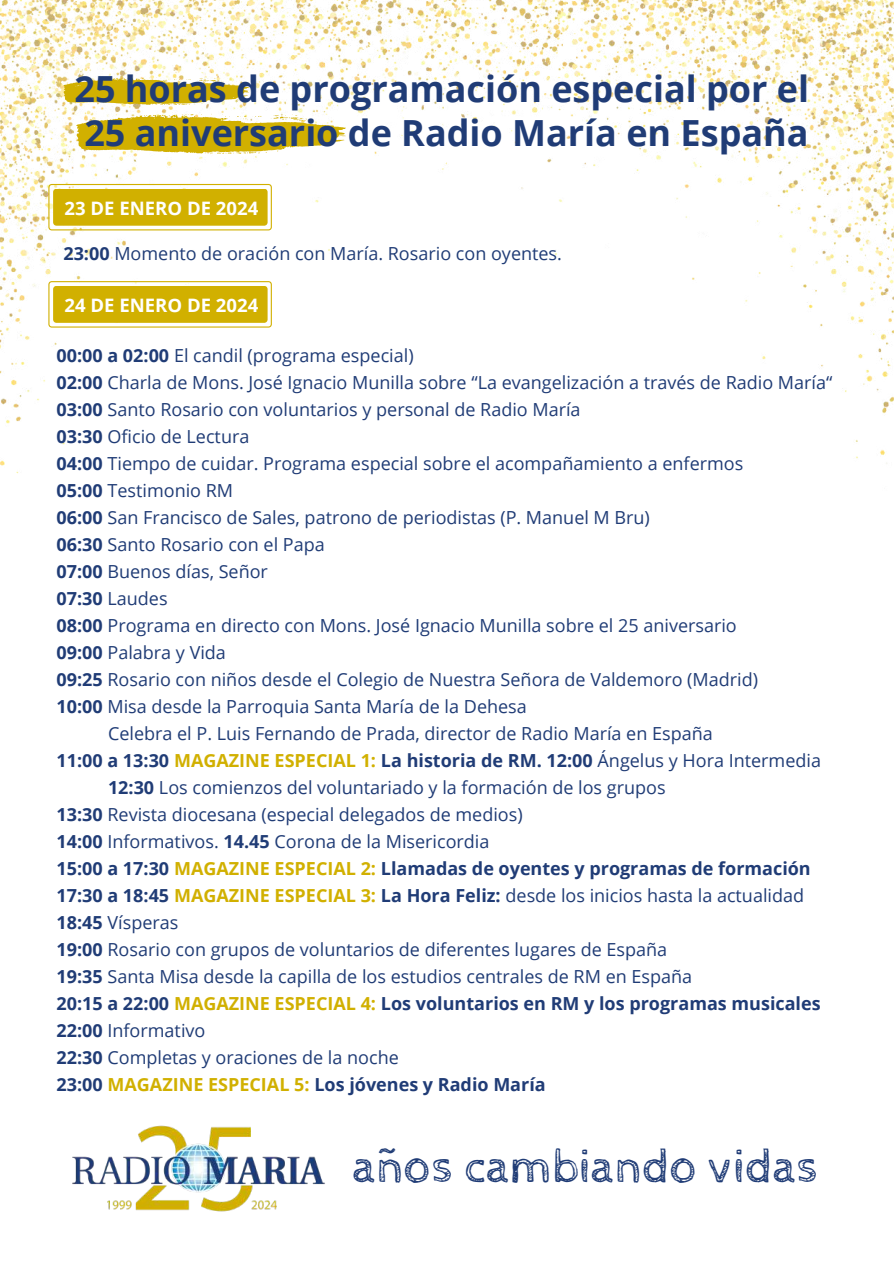
<style>
.page{position:relative;width:894px;height:1264px;background:#fff}
.page>*{position:absolute;margin:0;border:0;box-sizing:border-box;transform-origin:0 0}
.t1{font:48px "Cabin Sketch";color:#203c76}
.t2{font:700 36px/43.8px "Open Sans";color:#203c76}
.t3{font:700 18.45px "Open Sans";color:#fff}
.t4{font:18px "Open Sans";color:#203c76}
.t5{font:700 18px "Open Sans";color:#203c76}
.s1{font-weight:700}
.s2{color:#d1b000}
.s3{font-weight:400}
.s4{font-weight:700;color:#d1b000}
</style>
<div class="page">
<img style="left:0;top:0;width:893px;height:474px">
<img style="left:72px;top:1125px;width:253px;height:87px">
<svg style="left:48px;top:281px;width:224px;height:46px;background:#d9bf31"></svg>
<svg style="left:48px;top:184px;width:224px;height:46px;background:#d9bf30"></svg>
<svg style="left:63px;top:77px;width:186px;height:27px"></svg>
<svg style="left:76px;top:114px;width:269px;height:40px"></svg>
<h2 class="t2" style="left:74px;top:66px;width:736px">25 horas de programación especial por el<br>25 aniversario de Radio María en España</h2>
<p class="t3" style="left:64px;top:195px;width:195px">23 DE ENERO DE 2024</p>
<p class="t4" style="left:63px;top:241px;width:500px"><span class="s1">23:00</span> Momento de oración con María. Rosario con oyentes.</p>
<p class="t3" style="left:64px;top:292px;width:195px">24 DE ENERO DE 2024</p>
<p class="t4" style="left:57px;top:343px;width:358px"><span class="s1">00:00 a 02:00</span> El candil (programa especial)</p>
<p class="t4" style="left:57px;top:370px;width:777px"><span class="s1">02:00</span> Charla de Mons. José Ignacio Munilla sobre “La evangelización a través de Radio María“</p>
<p class="t4" style="left:57px;top:397px;width:525px"><span class="s1">03:00</span> Santo Rosario con voluntarios y personal de Radio María</p>
<p class="t4" style="left:57px;top:424px;width:194px"><span class="s1">03:30</span> Oficio de Lectura</p>
<p class="t4" style="left:57px;top:451px;width:688px"><span class="s1">04:00</span> Tiempo de cuidar. Programa especial sobre el acompañamiento a enfermos</p>
<p class="t4" style="left:57px;top:478px;width:178px"><span class="s1">05:00</span> Testimonio RM</p>
<p class="t4" style="left:57px;top:505px;width:594px"><span class="s1">06:00</span> San Francisco de Sales, patrono de periodistas (P. Manuel M Bru)</p>
<p class="t4" style="left:57px;top:532px;width:269px"><span class="s1">06:30</span> Santo Rosario con el Papa</p>
<p class="t4" style="left:57px;top:559px;width:213px"><span class="s1">07:00</span> Buenos días, Señor</p>
<p class="t4" style="left:57px;top:586px;width:112px"><span class="s1">07:30</span> Laudes</p>
<p class="t4" style="left:57px;top:613px;width:681px"><span class="s1">08:00</span> Programa en directo con Mons. José Ignacio Munilla sobre el 25 aniversario</p>
<p class="t4" style="left:57px;top:640px;width:171px"><span class="s1">09:00</span> Palabra y Vida</p>
<p class="t4" style="left:57px;top:667px;width:702px"><span class="s1">09:25</span> Rosario con niños desde el Colegio de Nuestra Señora de Valdemoro (Madrid)</p>
<p class="t4" style="left:57px;top:694px;width:471px"><span class="s1">10:00</span> Misa desde la Parroquia Santa María de la Dehesa</p>
<p class="t4" style="left:108px;top:721px;width:606px">Celebra el P. Luis Fernando de Prada, director de Radio María en España</p>
<p class="t5" style="left:57px;top:748px;width:765px">11:00 a 13:30 <span class="s2">MAGAZINE ESPECIAL 1:</span> La historia de RM. 12:00 <span class="s3">Ángelus y Hora Intermedia</span></p>
<p class="t4" style="left:108px;top:775px;width:559px"><span class="s1">12:30</span> Los comienzos del voluntariado y la formación de los grupos</p>
<p class="t4" style="left:57px;top:802px;width:467px"><span class="s1">13:30</span> Revista diocesana (especial delegados de medios)</p>
<p class="t4" style="left:57px;top:829px;width:434px"><span class="s1">14:00</span> Informativos. <span class="s1">14.45</span> Corona de la Misericordia</p>
<p class="t5" style="left:57px;top:856px;width:755px">15:00 a 17:30 <span class="s2">MAGAZINE ESPECIAL 2:</span> Llamadas de oyentes y programas de formación</p>
<p class="t4" style="left:57px;top:883px;width:748px"><span class="s1">17:30 a 18:45</span> <span class="s4">MAGAZINE ESPECIAL 3:</span> <span class="s1">La Hora Feliz:</span> desde los inicios hasta la actualidad</p>
<p class="t4" style="left:57px;top:910px;width:123px"><span class="s1">18:45</span> Vísperas</p>
<p class="t4" style="left:57px;top:937px;width:612px"><span class="s1">19:00</span> Rosario con grupos de voluntarios de diferentes lugares de España</p>
<p class="t4" style="left:57px;top:964px;width:637px"><span class="s1">19:35</span> Santa Misa desde la capilla de los estudios centrales de RM en España</p>
<p class="t5" style="left:57px;top:991px;width:765px">20:15 a 22:00 <span class="s2">MAGAZINE ESPECIAL 4:</span> Los voluntarios en RM y los programas musicales</p>
<p class="t4" style="left:57px;top:1018px;width:150px"><span class="s1">22:00</span> Informativo</p>
<p class="t4" style="left:57px;top:1045px;width:343px"><span class="s1">22:30</span> Completas y oraciones de la noche</p>
<p class="t5" style="left:57px;top:1072px;width:490px">23:00 <span class="s2">MAGAZINE ESPECIAL 5:</span> Los jóvenes y Radio María</p>
<h1 class="t1" style="left:352px;top:1140px;width:467px">años cambiando vidas</h1>
</div>
